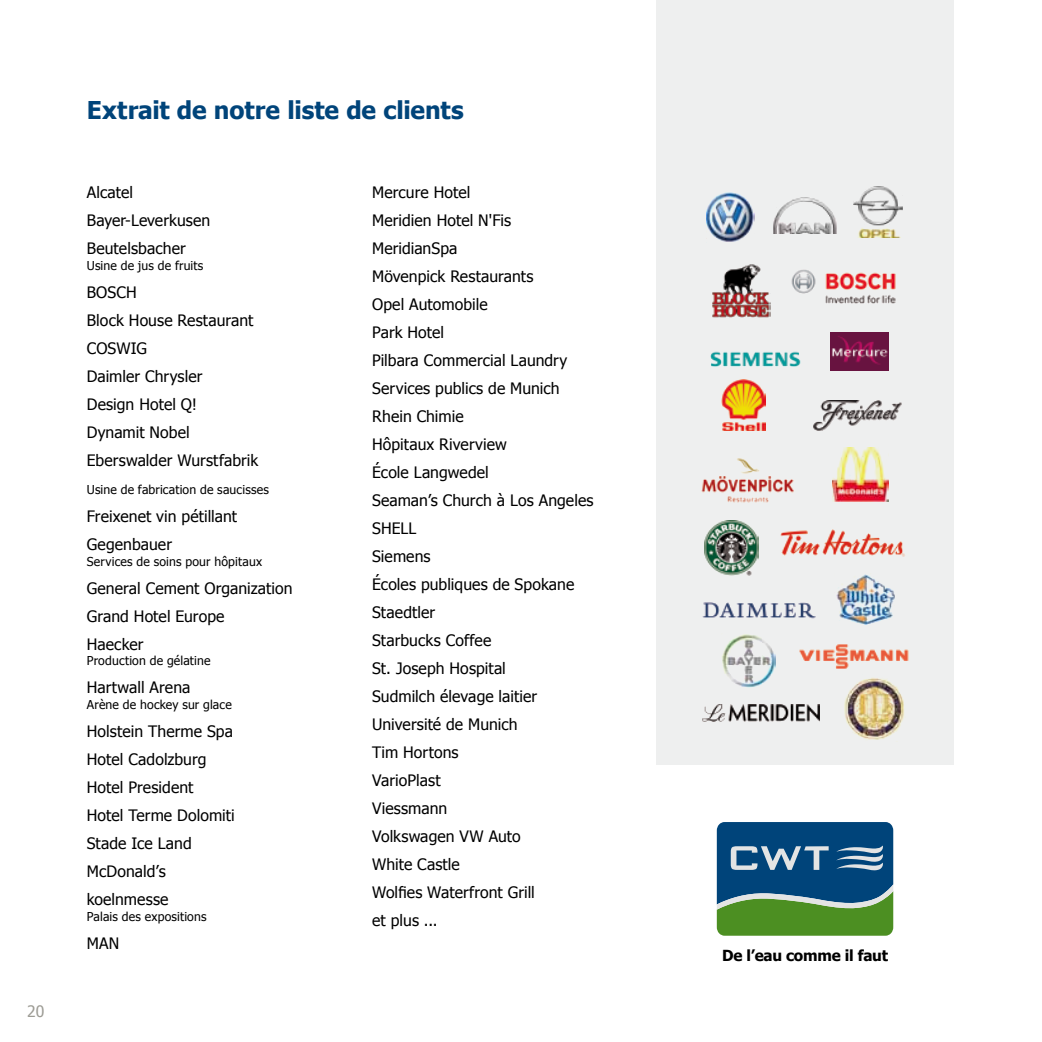
<style>
.page{position:relative;width:1042px;height:1042px;background:#fff}
.page>*{position:absolute;margin:0;border:0;box-sizing:border-box;transform-origin:0 0}
.t1{font:700 24.5px "Tahoma";letter-spacing:-.005em;color:#00447a}
.t2{font:15.75px/28px "Tahoma";letter-spacing:.005em;color:#000}
.t3{font:15.75px "Tahoma";color:#9d9c95}
.t4{font:700 15.22px "Tahoma";letter-spacing:-.015em;color:#000}
.t5{font:12.25px "Tahoma";letter-spacing:.015em;color:#000}
</style>
<div class="page">
<div style="left:656px;top:0;width:298px;height:764px;background:#eeefef"></div>
<svg style="left:717px;top:822px;width:176px;height:113px;background:#306c6e"></svg>
<img style="left:854px;top:186px;width:49px;height:52px">
<img style="left:722px;top:634px;width:53px;height:53px">
<img style="left:712px;top:264px;width:59px;height:54px">
<img style="left:791px;top:269px;width:105px;height:35px">
<img style="left:703px;top:602px;width:113px;height:17px">
<img style="left:813px;top:400px;width:88px;height:30px">
<img style="left:702px;top:704px;width:117px;height:17px">
<img style="left:773px;top:197px;width:64px;height:36px">
<img style="left:832px;top:448px;width:57px;height:54px">
<img style="left:831px;top:333px;width:57px;height:38px">
<img style="left:701px;top:458px;width:93px;height:45px">
<img style="left:721px;top:380px;width:44px;height:50px">
<img style="left:710px;top:351px;width:91px;height:16px">
<img style="left:704px;top:520px;width:54px;height:55px">
<img style="left:781px;top:529px;width:124px;height:28px">
<img style="left:706px;top:192px;width:49px;height:50px">
<img style="left:799px;top:644px;width:110px;height:25px">
<img style="left:836px;top:574px;width:59px;height:51px">
<img style="left:844px;top:678px;width:60px;height:62px">
<p class="t3" style="left:27px;top:1001px;width:19px">20</p>
<h1 class="t1" style="left:87px;top:93px;width:378px">Extrait de notre liste de clients</h1>
<p class="t2" style="left:87px;top:178px;width:125px">Alcatel<br>Bayer-Leverkusen<br>Beutelsbacher</p>
<p class="t5" style="left:87px;top:257px;width:118px">Usine de jus de fruits</p>
<p class="t2" style="left:87px;top:277px;width:173px">BOSCH<br>Block House Restaurant<br>COSWIG<br>Daimler Chrysler<br>Design Hotel Q!<br>Dynamit Nobel<br>Eberswalder Wurstfabrik</p>
<p class="t5" style="left:87px;top:481px;width:184px">Usine de fabrication de saucisses</p>
<p class="t2" style="left:87px;top:501px;width:152px">Freixenet vin pétillant<br>Gegenbauer</p>
<p class="t5" style="left:87px;top:553px;width:177px">Services de soins pour hôpitaux</p>
<p class="t2" style="left:87px;top:573px;width:207px">General Cement Organization<br>Grand Hotel Europe<br>Haecker</p>
<p class="t5" style="left:87px;top:653px;width:125px">Production de gélatine</p>
<p class="t2" style="left:87px;top:673px;width:105px">Hartwall Arena</p>
<p class="t5" style="left:87px;top:696px;width:146px">Arène de hockey sur glace</p>
<p class="t2" style="left:87px;top:717px;width:149px">Holstein Therme Spa<br>Hotel Cadolzburg<br>Hotel President<br>Hotel Terme Dolomiti<br>Stade Ice Land<br>McDonald’s koelnmesse</p>
<p class="t5" style="left:87px;top:908px;width:121px">Palais des expositions</p>
<p class="t2" style="left:87px;top:928px;width:34px">MAN</p>
<p class="t2" style="left:372px;top:178px;width:223px">Mercure Hotel<br>Meridien Hotel N'Fis<br>MeridianSpa<br>Mövenpick Restaurants<br>Opel Automobile<br>Park Hotel<br>Pilbara Commercial Laundry<br>Services publics de Munich<br>Rhein Chimie<br>Hôpitaux Riverview<br>École Langwedel<br>Seaman’s Church à Los Angeles<br>SHELL<br>Siemens<br>Écoles publiques de Spokane<br>Staedtler<br>Starbucks Coffee<br>St. Joseph Hospital<br>Sudmilch élevage laitier<br>Université de Munich<br>Tim Hortons<br>VarioPlast<br>Viessmann<br>Volkswagen VW Auto<br>White Castle<br>Wolfies Waterfront Grill<br>et plus ...</p>
<p class="t4" style="left:722px;top:944px;width:168px">De l’eau comme il faut</p>
</div>
